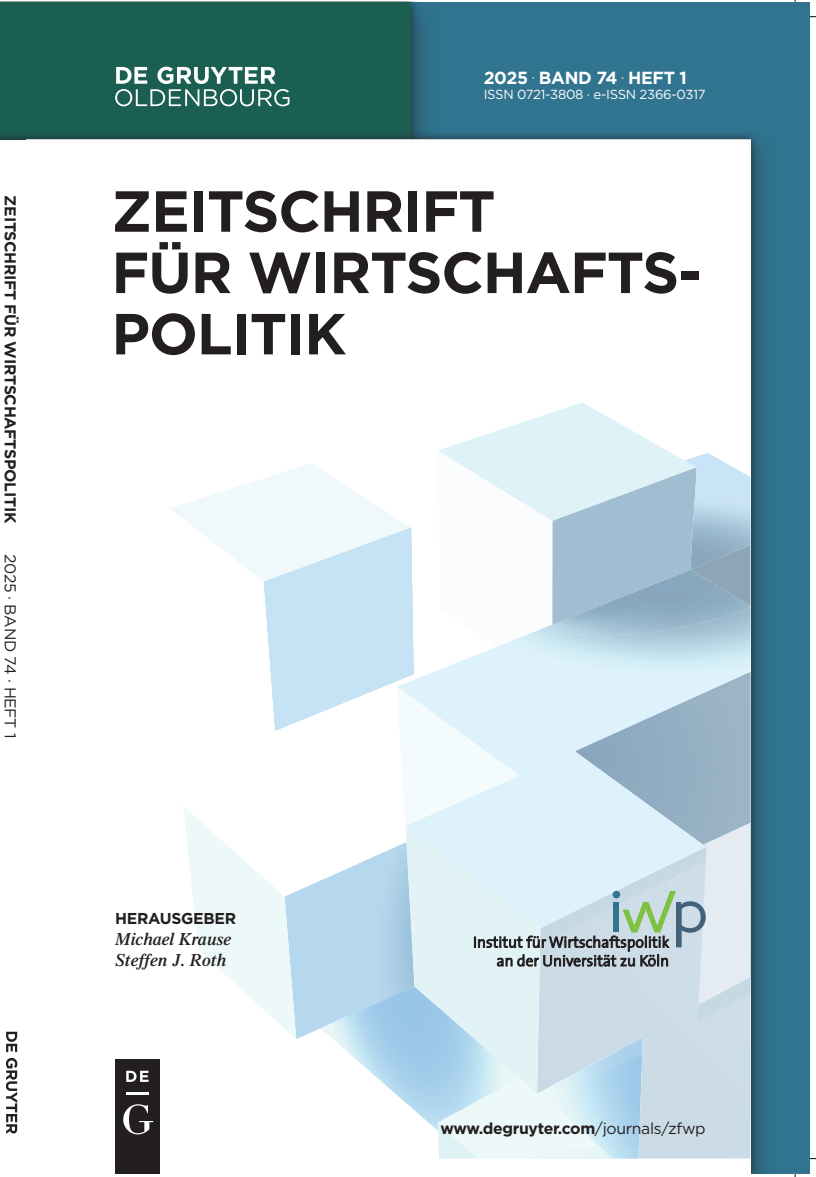
<style>
.page{position:relative;width:816px;height:1177px;background:#fff}
.page>*{position:absolute;margin:0;border:0;box-sizing:border-box;transform-origin:0 0}
.t1{font:700 57.75px/61.2px "Gotham";letter-spacing:-.02em;color:#231f20}
.t2{font:italic 600 17.5px/21px "Times LT Std";color:#231f20}
.t3{font:700 17.5px "Gotham";letter-spacing:-.02em;color:#fff}
.t4{font:700 15.75px "Gotham";letter-spacing:-.02em;color:#231f20}
.t5{font:15.75px "Gotham";letter-spacing:-.02em;color:#231f20}
.t6{font:13.12px "Gotham";letter-spacing:-.02em;color:#fff}
.s1{font-weight:400;font-size:13.12px}
.s2{font-weight:400}
</style>
<div class="page">
<div style="left:26px;top:2px;width:784px;height:1171px;background:#30748f"></div>
<div style="left:0;top:2px;width:410px;height:1171px;background:#1b5f52"></div>
<div style="left:0;top:128px;width:782px;height:1045px;background:#231f20;opacity:.25"></div>
<div style="left:0;top:139px;width:750px;height:1034px;background:#fff"></div>
<svg style="left:6px;top:1031px;width:11px;height:102px"></svg>
<svg style="left:115px;top:67px;width:174px;height:39px"></svg>
<div style="left:115px;top:1058px;width:45px;height:115px;background:#231f20"></div>
<hr style="left:126px;top:1091px;width:22px;height:2px;background:#fff">
<svg style="left:126px;top:1070px;width:23px;height:11px"></svg>
<svg style="left:123px;top:1104px;width:30px;height:29px"></svg>
<svg style="left:170px;top:402px;width:580px;height:756px"></svg>
<div style="left:613px;top:901px;width:6px;height:30px;background:#30748f"></div>
<svg style="left:810px;top:16px;width:6px;height:2px"></svg>
<p class="t4" style="left:21px;top:195px;width:329px;rotate:90deg">ZEITSCHRIFT FÜR WIRTSCHAFTSPOLITIK</p>
<p class="t5" style="left:20px;top:553px;width:186px;rotate:90deg">2025 · BAND 74 · HEFT 1</p>
<p class="t3" style="left:483px;top:66px;width:205px">2025 <span class="s1">·</span> BAND 74 <span class="s1">·</span> HEFT 1</p>
<p class="t6" style="left:483px;top:86px;width:223px">ISSN 0721-3808 · e-ISSN 2366-0317</p>
<h1 class="t1" style="left:111px;top:180px;width:591px">ZEITSCHRIFT<br>FÜR WIRTSCHAFTS-<br>POLITIK</h1>
<p class="t4" style="left:115px;top:907px;width:123px">HERAUSGEBER</p>
<p class="t2" style="left:115px;top:928px;width:118px">Michael Krause<br>Steffen J. Roth</p>
<p class="t4" style="left:440px;top:1117px;width:267px">www.degruyter.com<span class="s2">/journals/zfwp</span></p>
</div>
